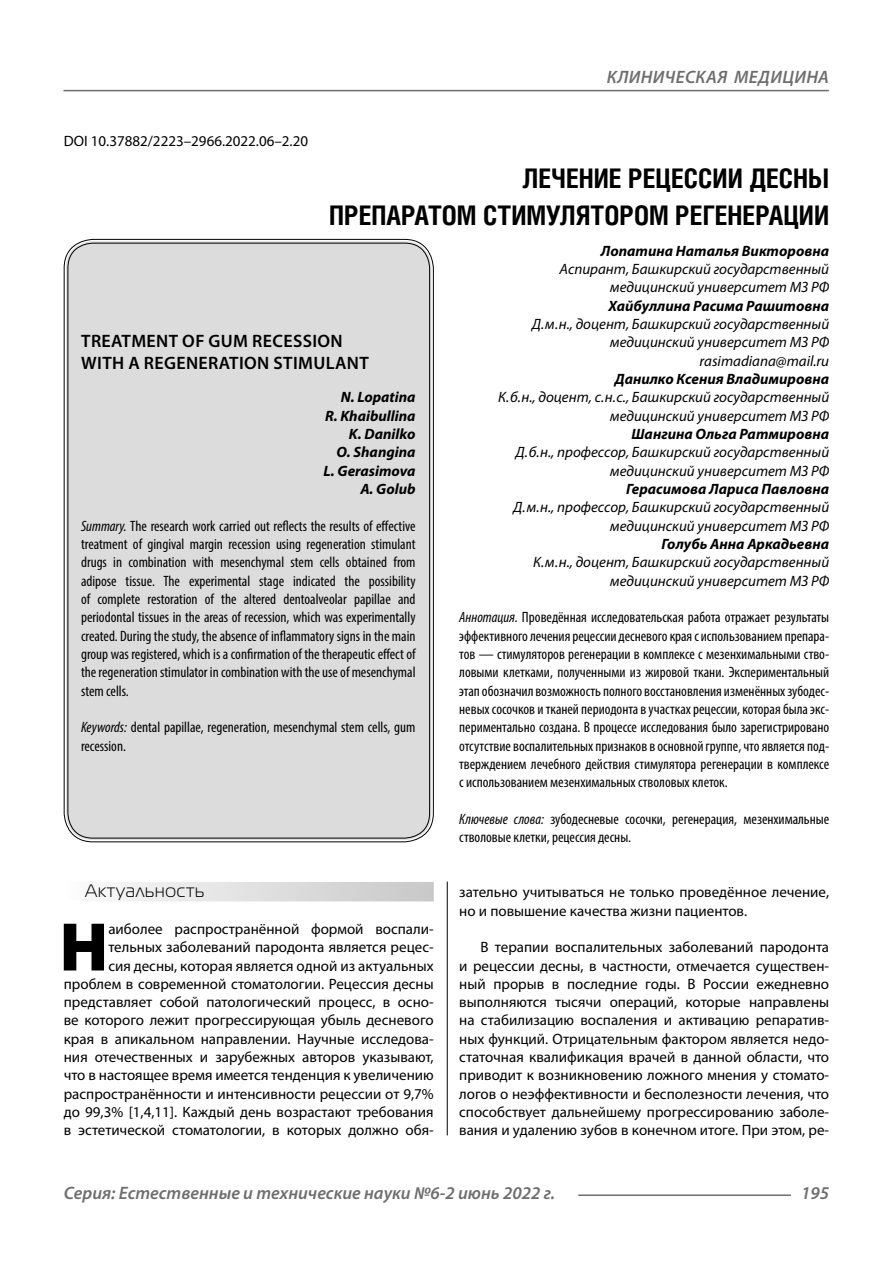
<style>
.page{position:relative;width:893px;height:1263px;background:#fff}
.page>*{position:absolute;margin:0;border:0;box-sizing:border-box;transform-origin:0 0}
.Bukvica{font:900 69.3px "Myriad Pro";color:#000}
.Header{font:700 27px/37.5px "Helios Cond C";color:#000;text-align:right}
.t1{font:italic 600 18px "Myriad Pro";color:#6e6e6e}
.Header-eng{font:600 18px/21.6px "Myriad Pro";letter-spacing:.02em;color:#000}
.Subheader{font:18px "Magistral C";letter-spacing:.05em;color:#000}
.Annotation-rus{font:condensed 15px/18.3px "Myriad Pro";color:#000;text-align:justify}
.Annotation-eng{font:condensed 15px/18.3px "Myriad Pro";color:#000;text-align:justify}
.Bukvica-2{font:15px/18.3px "Myriad Pro";color:#000;text-align:right}
.Normal{font:15px/18.3px "Myriad Pro";color:#000;text-align:justify}
.Author-doc{font:italic 15px/18.3px "Myriad Pro";color:#000;text-align:right}
.Author{font:italic 700 15px "Myriad Pro";color:#000}
.Author-eng{font:italic 700 15px "Myriad Pro";color:#000}
.DOI{font:15px "Myriad Pro";color:#000}
.Author-email{font:italic 15px "Myriad Pro";color:#000}
.s1{font-style:italic}
</style>
<div class="page">
<hr style="left:447px;top:860px;width:1px;height:275px;background:#000">
<div style="left:43px;top:860px;width:786px;height:21px;background:#fff"></div>
<div style="left:64px;top:882px;width:370px;height:19px;background:linear-gradient(to right,#fcfcfc,#c8c8c8)"></div>
<div style="left:66px;top:241px;width:365px;height:599px;background:#dcdcdc;border-radius:27px"></div>
<hr style="left:578px;top:1194px;width:213px;height:2px;background:#6e6e6e">
<hr style="left:63px;top:90px;width:766px;height:1px;background:#6e6e6e">
<p class="DOI" style="left:64px;top:132px;width:246px">DOI 10.37882/2223–2966.2022.06–2.20</p>
<p class="t1" style="left:607px;top:66px;width:23px">Клиническая</p>
<p class="t1" style="left:734px;top:66px;width:13px">медицина</p>
<p class="Header" style="left:329px;top:159px;width:502px">ЛЕЧЕНИЕ РЕЦЕССИИ ДЕСНЫ<br>ПРЕПАРАТОМ СТИМУЛЯТОРОМ РЕГЕНЕРАЦИИ</p>
<p class="Author" style="left:601px;top:241px;width:230px">Лопатина Наталья Викторовна</p>
<p class="Author-doc" style="left:559px;top:260px;width:271px">Аспирант, Башкирский государственный медицинский университет МЗ РФ</p>
<p class="Author" style="left:608px;top:296px;width:222px">Хайбуллина Расима Рашитовна</p>
<p class="Author-doc" style="left:532px;top:315px;width:299px">Д.м.н., доцент, Башкирский государственный медицинский университет МЗ РФ</p>
<p class="Author-email" style="left:700px;top:351px;width:131px">rasimadiana@mail.ru</p>
<p class="Author" style="left:615px;top:369px;width:216px">Данилко Ксения Владимировна</p>
<p class="Author-doc" style="left:498px;top:388px;width:332px">К.б.н., доцент, с.н.с., Башкирский государственный медицинский университет МЗ РФ</p>
<p class="Author" style="left:632px;top:424px;width:199px">Шангина Ольга Ратмировна</p>
<p class="Author-doc" style="left:516px;top:443px;width:315px">Д.б.н., профессор, Башкирский государственный медицинский университет МЗ РФ</p>
<p class="Author" style="left:626px;top:479px;width:204px">Герасимова Лариса Павловна</p>
<p class="Author-doc" style="left:513px;top:498px;width:317px">Д.м.н., профессор, Башкирский государственный медицинский университет МЗ РФ</p>
<p class="Author" style="left:662px;top:534px;width:169px">Голубь Анна Аркадьевна</p>
<p class="Author-doc" style="left:533px;top:553px;width:297px">К.м.н., доцент, Башкирский государственный медицинский университет МЗ РФ</p>
<p class="Annotation-rus" style="left:459px;top:608px;width:371px"><span class="s1">Аннотация.</span> Проведённая исследовательская работа отражает результаты эффективного лечения рецессии десневого края с использованием препара&shy;тов — стимуляторов регенерации в комплексе с мезенхимальными ство&shy;ловыми клетками, полученными из жировой ткани. Экспериментальный этап обозначил возможность полного восстановления изменённых зубодес&shy;невых сосочков и тканей периодонта в участках рецессии, которая была экс&shy;периментально создана. В процессе исследования было зарегистрировано отсутствие воспалительных признаков в основной группе, что является под&shy;тверждением лечебного действия стимулятора регенерации в комплексе с использованием мезенхимальных стволовых клеток.</p>
<p class="Annotation-rus" style="left:459px;top:810px;width:371px"><span class="s1">Ключевые слова:</span> зубодесневые сосочки, регенерация, мезенхимальные стволовые клетки, рецессия десны.</p>
<p class="Header-eng" style="left:81px;top:330px;width:289px">TREATMENT OF GUM RECESSION<br>WITH A REGENERATION STIMULANT</p>
<p class="Author-eng" style="left:341px;top:388px;width:76px">N. Lopatina</p>
<p class="Author-eng" style="left:325px;top:406px;width:92px">R. Khaibullina</p>
<p class="Author-eng" style="left:349px;top:424px;width:68px">K. Danilko</p>
<p class="Author-eng" style="left:337px;top:443px;width:80px">O. Shangina</p>
<p class="Author-eng" style="left:324px;top:461px;width:93px">L. Gerasimova</p>
<p class="Author-eng" style="left:360px;top:479px;width:57px">A. Golub</p>
<p class="Annotation-eng" style="left:81px;top:516px;width:336px"><span class="s1">Summary.</span> The research work carried out reflects the results of effective treatment of gingival margin recession using regeneration stimulant drugs in combination with mesenchymal stem cells obtained from adipose tissue. The experimental stage indicated the possibility of complete restoration of the altered dentoalveolar papillae and periodontal tissues in the areas of recession, which was experimentally created. During the study, the absence of inflammatory signs in the main group was registered, which is a confirmation of the therapeutic effect of the regeneration stimulator in combination with the use of mesenchymal stem cells.</p>
<p class="Annotation-eng" style="left:81px;top:718px;width:336px"><span class="s1">Keywords:</span> dental papillae, regeneration, mesenchymal stem cells, gum recession.</p>
<p class="Subheader" style="left:85px;top:881px;width:121px">Актуальность</p>
<p class="Bukvica" style="left:59px;top:901px;width:50px">Н</p>
<p class="Bukvica-2" style="left:64px;top:919px;width:371px">аиболее распространённой формой воспали&shy;тельных заболеваний пародонта является рецес-<br>сия десны, которая является одной из актуальных проблем в современной стоматологии. Рецессия десны представляет собой патологический процесс, в осно&shy;ве которого лежит прогрессирующая убыль десневого края в апикальном направлении. Научные исследова&shy;ния отечественных и зарубежных авторов указывают, что в настоящее время имеется тенденция к увеличению распространённости и интенсивности рецессии от 9,7% до 99,3% [1,4,11]. Каждый день возрастают требования в эстетической стоматологии, в которых должно обя-</p>
<p class="Bukvica-2" style="left:459px;top:883px;width:371px;text-align:left">зательно учитываться не только проведённое лечение, но и повышение качества жизни пациентов.</p>
<p class="Normal" style="left:459px;top:938px;width:371px;text-indent:21px">В терапии воспалительных заболеваний пародонта и рецессии десны, в частности, отмечается существен&shy;ный прорыв в последние годы. В России ежедневно выполняются тысячи операций, которые направлены на стабилизацию воспаления и активацию репаратив&shy;ных функций. Отрицательным фактором является недо&shy;статочная квалификация врачей в данной области, что приводит к возникновению ложного мнения у стомато&shy;логов о неэффективности и бесполезности лечения, что способствует дальнейшему прогрессированию заболе&shy;вания и удалению зубов в конечном итоге. При этом, ре-</p>
<p class="t1" style="left:64px;top:1182px;width:493px">Серия: Естественные и технические науки №6-2 июнь 2022 г.</p>
<p class="t1" style="left:801px;top:1182px;width:30px">195</p>
</div>
